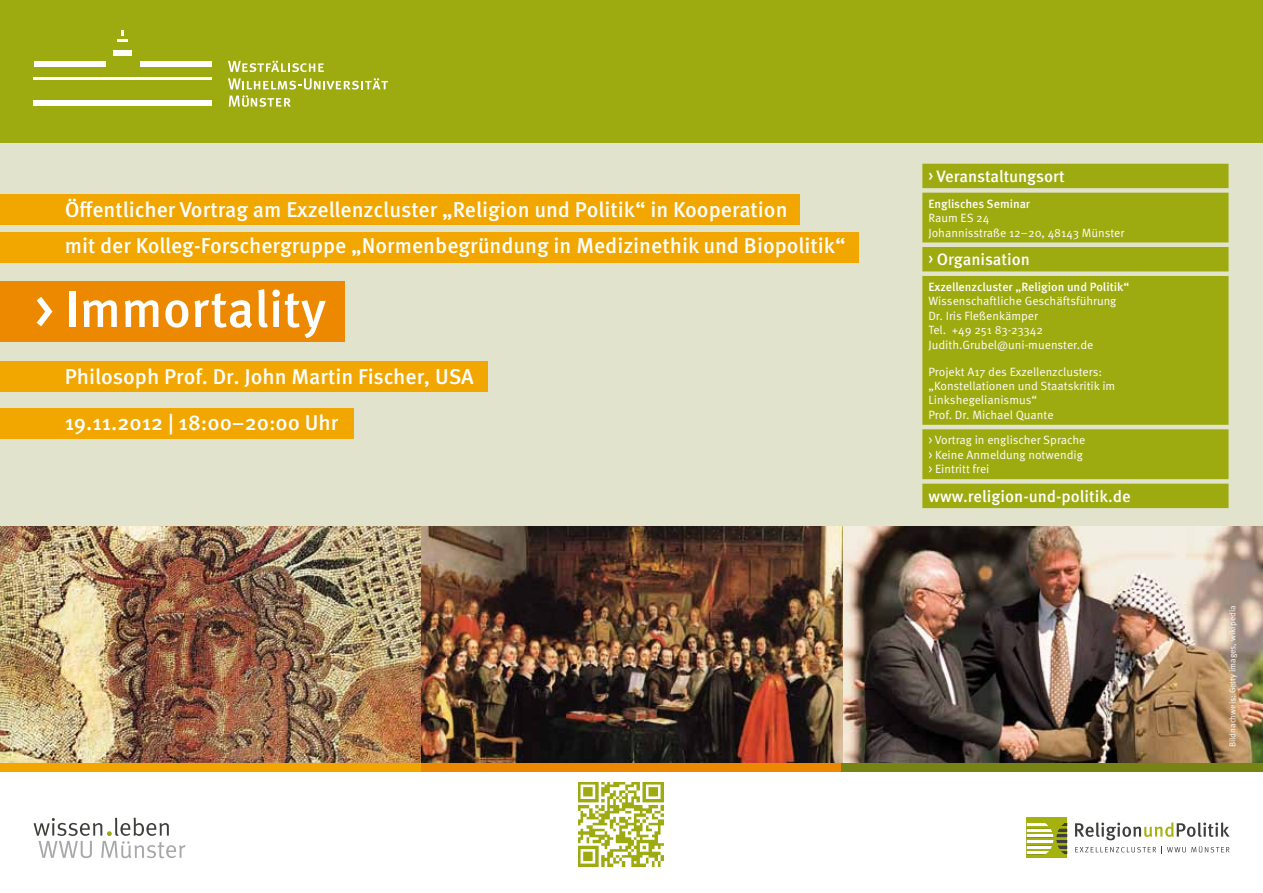
<style>
.page{position:relative;width:1263px;height:893px;background:#fff}
.page>*{position:absolute;margin:0;border:0;box-sizing:border-box;transform-origin:0 0}
.t1{font:500 51.45px "Meta OT";color:#fff}
.t2{font:500 21.45px/36.5px "Meta OT";color:#fff}
.t3{font:500 16.5px "Meta OT";color:#fff}
.t4{font:12px/14.4px "Meta OT";color:#fff}
.t5{font:500 12px "Meta OT";color:#fff}
.t6{font:8.55px "Meta OT";color:#fff}
</style>
<div class="page">
<div style="left:0;top:136px;width:1263px;height:447px;background:#e2e3cd"></div>
<img style="left:0;top:527px;width:1263px;height:237px">
<div style="left:0;top:0;width:1263px;height:143px;background:#9eab10"></div>
<div style="left:0;top:764px;width:430px;height:8px;background:#f1a700"></div>
<div style="left:421px;top:764px;width:437px;height:8px;background:#ec8900"></div>
<div style="left:842px;top:764px;width:421px;height:8px;background:#778313"></div>
<svg style="left:34px;top:817px;width:152px;height:41px"></svg>
<div style="left:141px;top:61px;width:71px;height:6px;background:#fff"></div>
<svg style="left:228px;top:78px;width:160px;height:29px"></svg>
<svg style="left:228px;top:61px;width:96px;height:11px"></svg>
<div style="left:34px;top:61px;width:71px;height:6px;background:#fff"></div>
<div style="left:34px;top:101px;width:178px;height:5px;background:#fff"></div>
<div style="left:114px;top:50px;width:18px;height:6px;background:#fff"></div>
<hr style="left:34px;top:77px;width:178px;height:3px;background:#fff">
<svg style="left:118px;top:31px;width:10px;height:10px"></svg>
<svg style="left:1075px;top:822px;width:154px;height:18px"></svg>
<svg style="left:1075px;top:846px;width:154px;height:8px"></svg>
<div style="left:1026px;top:817px;width:41px;height:41px;background:#a4b10f"></div>
<svg style="left:1026px;top:823px;width:41px;height:32px"></svg>
<div style="left:0;top:281px;width:345px;height:61px;background:#ec8900"></div>
<div style="left:0;top:195px;width:799px;height:30px;background:#f1a700"></div>
<div style="left:0;top:408px;width:353px;height:31px;background:#f1a700"></div>
<div style="left:0;top:361px;width:487px;height:31px;background:#f1a700"></div>
<div style="left:0;top:233px;width:859px;height:30px;background:#f1a700"></div>
<img style="left:578px;top:782px;width:85px;height:84px">
<svg style="left:922px;top:164px;width:306px;height:344px;fill:#9eab10"></svg>
<h2 class="t2" style="left:65px;top:192px;width:782px">Öffentlicher Vortrag am Exzellenzcluster „Religion und Politik“ in Kooperation<br>mit der Kolleg-Forschergruppe „Normenbegründung in Medizinethik und Biopolitik“</h2>
<h1 class="t1" style="left:34px;top:277px;width:293px">&gt; Immortality</h1>
<h2 class="t2" style="left:65px;top:358px;width:410px">Philosoph Prof. Dr. John Martin Fischer, USA</h2>
<h2 class="t2" style="left:65px;top:404px;width:275px">19.11.2012 | 18:00–20:00 Uhr</h2>
<h3 class="t3" style="left:928px;top:166px;width:138px">› Veranstaltungsort</h3>
<p class="t5" style="left:928px;top:196px;width:103px">Englisches Seminar</p>
<p class="t4" style="left:928px;top:211px;width:197px">Raum ES 24<br>Johannisstraße 12–20, 48143 Münster</p>
<h3 class="t3" style="left:928px;top:249px;width:103px">› Organisation</h3>
<p class="t5" style="left:928px;top:279px;width:202px">Exzellenzcluster „Religion und Politik“</p>
<p class="t4" style="left:928px;top:294px;width:190px">Wissenschaftliche Geschäftsführung<br>Dr. Iris Fleßenkämper<br>Tel. +49 251 83-23342<br>Judith.Grubel@uni-muenster.de</p>
<p class="t4" style="left:928px;top:364px;width:188px">Projekt A17 des Exzellenzclusters: „Konstellationen und Staatskritik im<br>Linkshegelianismus“<br>Prof. Dr. Michael Quante</p>
<p class="t4" style="left:928px;top:433px;width:159px">&gt; Vortrag in englischer Sprache &gt; Keine Anmeldung notwendig &gt; Eintritt frei</p>
<h3 class="t3" style="left:928px;top:486px;width:204px">www.religion-und-politik.de</h3>
<p class="t6" style="left:1227px;top:747px;width:144px;rotate:-90deg">Bildnachweis: Getty images, wikipedia</p>
</div>
